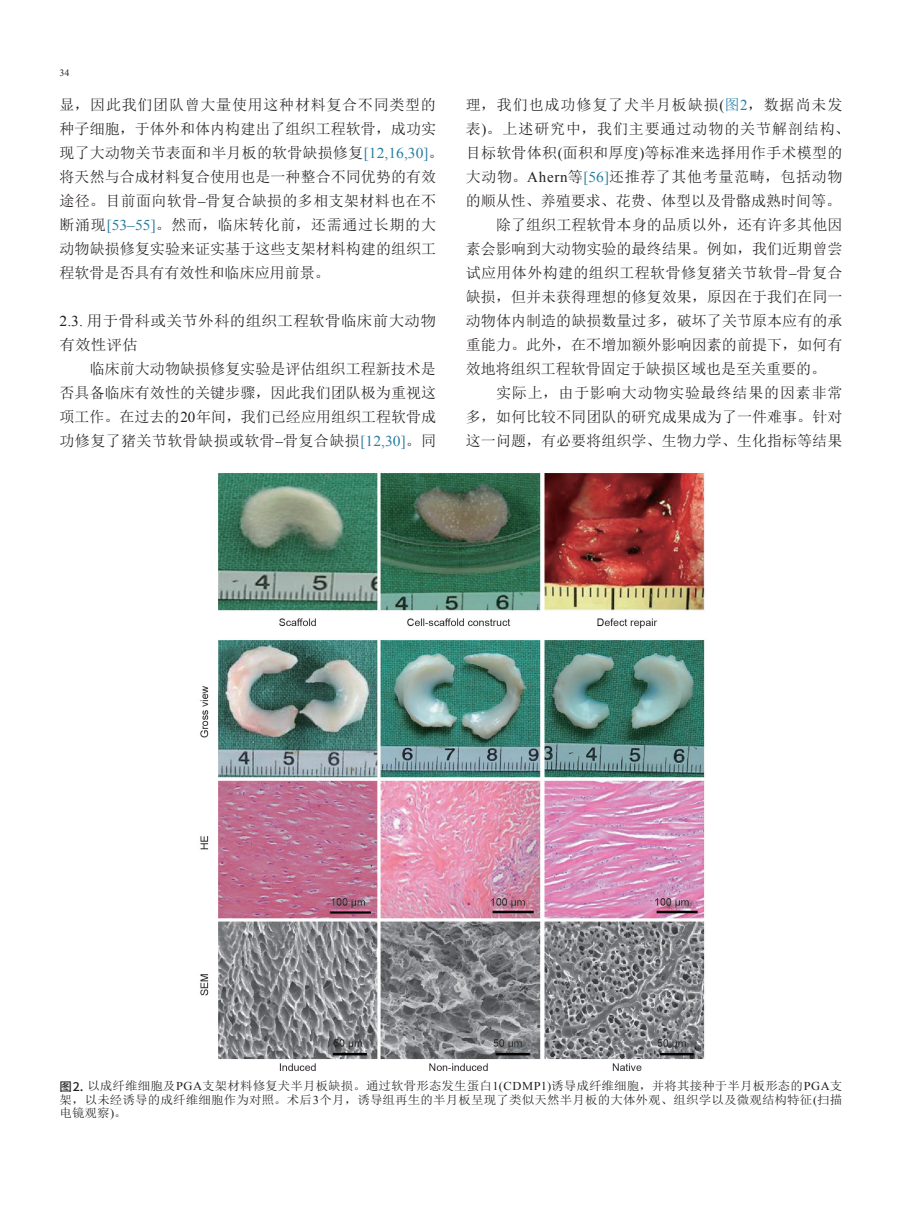
<style>
.page{position:relative;width:919px;height:1217px;background:#fff}
.page>*{position:absolute;margin:0;border:0;box-sizing:border-box;transform-origin:0 0}
.t1{font:15px/24px "Sim Sun";letter-spacing:.005em;color:#231f20}
.t2{font:15px "Sim Sun";letter-spacing:.06em;color:#231f20}
.t3{font:15px/24px "Sim Sun";letter-spacing:.005em;color:#231f20;scale:1.04 1}
.t4{font:15px "Sim Sun";letter-spacing:.04em;color:#231f20}
.t5{font:15px "Sim Sun";letter-spacing:.025em;color:#231f20}
.t6{font:15px "Sim Sun";letter-spacing:.055em;color:#231f20}
.t7{font:12px/13.5px "Sim Sun";letter-spacing:.015em;color:#231f20;text-align:justify;scale:1.04 1}
.t8{font:9.6px "Times New Roman";color:#231f20;scale:1.04 1}
.s1{font-family:"Times New Roman";color:#277ea2}
.s2{font-family:"Times New Roman"}
.s3{color:#277ea2}
.s4{font-family:"Source Han Sans CN";font-weight:500}
</style>
<div class="page">
<img style="left:200px;top:473px;width:505px;height:598px">
<p class="t8" style="left:60px;top:67px;width:11px">34</p>
<p class="t1" style="left:60px;top:92px;width:385px">显，因此我们团队曾大量使用这种材料复合不同类型的种子细胞，于体外和体内构建出了组织工程软骨，成功实现了大动物关节表面和半月板的软骨缺损修复<span class="s1">[12,16,30]</span>。将天然与合成材料复合使用也是一种整合不同优势的有效途径。目前面向软骨<span class="s2">–</span>骨复合缺损的多相支架材料也在不断涌现<span class="s1">[53–55]</span>。然而，临床转化前，还需通过长期的大动物缺损修复实验来证实基于这些支架材料构建的组织工程软骨是否具有有效性和临床应用前景。</p>
<p class="t3" style="left:60px;top:308px;width:363px"><span class="s2">2.3.</span> 用于骨科或关节外科的组织工程软骨临床前大动物有效性评估</p>
<p class="t1" style="left:60px;top:356px;width:378px;text-align:justify;text-indent:30px">临床前大动物缺损修复实验是评估组织工程新技术是否具备临床有效性的关键步骤，因此我们团队极为重视这项工作。在过去的<span class="s2">20</span>年间，我们已经应用组织工程软骨成功修复了猪关节软骨缺损或软骨<span class="s2">–</span>骨复合缺损<span class="s1">[12,30]</span>。同</p>
<p class="t2" style="left:466px;top:97px;width:378px">理，我们也成功修复了犬半月板缺损<span class="s2">(</span><span class="s3">图</span><span class="s1">2</span>，数据尚未发</p>
<p class="t2" style="left:466px;top:121px;width:385px">表<span class="s2">)</span>。上述研究中，我们主要通过动物的关节解剖结构、</p>
<p class="t1" style="left:466px;top:140px;width:378px">目标软骨体积<span class="s2">(</span>面积和厚度<span class="s2">)</span>等标准来选择用作手术模型的</p>
<p class="t4" style="left:466px;top:169px;width:378px">大动物。<span class="s2">Ahern</span>等<span class="s1">[56]</span>还推荐了其他考量范畴，包括动物</p>
<p class="t1" style="left:466px;top:188px;width:377px">的顺从性、养殖要求、花费、体型以及骨骼成熟时间等。</p>
<p class="t1" style="left:496px;top:212px;width:348px">除了组织工程软骨本身的品质以外，还有许多其他因</p>
<p class="t1" style="left:466px;top:236px;width:378px">素会影响到大动物实验的最终结果。例如，我们近期曾尝</p>
<p class="t5" style="left:466px;top:265px;width:378px">试应用体外构建的组织工程软骨修复猪关节软骨<span class="s2">–</span>骨复合</p>
<p class="t1" style="left:466px;top:284px;width:378px">缺损，但并未获得理想的修复效果，原因在于我们在同一</p>
<p class="t1" style="left:466px;top:308px;width:378px">动物体内制造的缺损数量过多，破坏了关节原本应有的承</p>
<p class="t1" style="left:466px;top:332px;width:378px">重能力。此外，在不增加额外影响因素的前提下，如何有</p>
<p class="t1" style="left:466px;top:356px;width:362px">效地将组织工程软骨固定于缺损区域也是至关重要的。</p>
<p class="t6" style="left:496px;top:385px;width:348px">实际上，由于影响大动物实验最终结果的因素非常</p>
<p class="t1" style="left:466px;top:404px;width:378px">多，如何比较不同团队的研究成果成为了一件难事。针对</p>
<p class="t1" style="left:466px;top:428px;width:378px">这一问题，有必要将组织学、生物力学、生化指标等结果</p>
<p class="t7" style="left:60px;top:1079px;width:754px"><span class="s4">图2.</span> 以成纤维细胞及<span class="s2">PGA</span>支架材料修复犬半月板缺损。通过软骨形态发生蛋白<span class="s2">1(CDMP1)</span>诱导成纤维细胞，并将其接种于半月板形态的<span class="s2">PGA</span>支架，以未经诱导的成纤维细胞作为对照。术后<span class="s2">3</span>个月，诱导组再生的半月板呈现了类似天然半月板的大体外观、组织学以及微观结构特征<span class="s2">(</span>扫描电镜观察<span class="s2">)</span>。</p>
</div>
